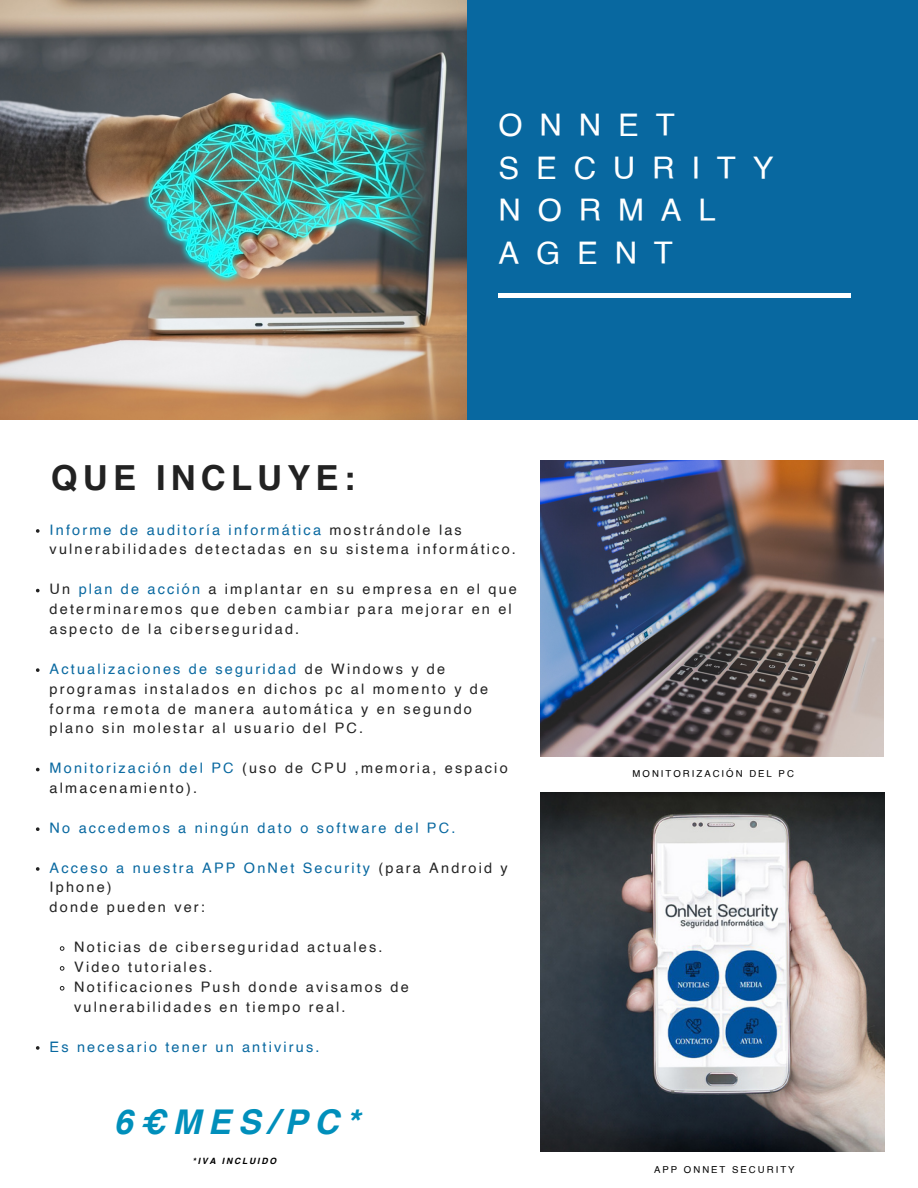
<style>
.page{position:relative;width:918px;height:1188px;background:#fff}
.page>*{position:absolute;margin:0;border:0;box-sizing:border-box;transform-origin:0 0}
.t1{font:700 34.5px "Helvetica";letter-spacing:.15em;color:#222}
.t2{font:italic 700 34.05px "Helvetica";color:#008fbb}
.t3{font:31.2px/42.8px "Helvetica";letter-spacing:.54em;color:#fff}
.t4{font:14.4px/20px "Helvetica";letter-spacing:.15em;color:#222}
.t5{font:14.4px/20px "Helvetica";letter-spacing:.15em;color:#0868a0}
.t6{font:9.6px "Helvetica";letter-spacing:.21em;color:#000}
.t7{font:italic 700 8.7px "Helvetica";letter-spacing:.21em;color:#000}
.s1{color:#0868a0}
.s2{color:#222}
</style>
<div class="page">
<div style="left:463px;top:0;width:455px;height:419px;background:#0868a0"></div>
<img style="left:541px;top:461px;width:343px;height:295px">
<img style="left:541px;top:793px;width:344px;height:359px">
<svg style="left:36px;top:529px;width:4px;height:4px"></svg>
<svg style="left:36px;top:589px;width:4px;height:3px"></svg>
<svg style="left:36px;top:668px;width:4px;height:4px"></svg>
<svg style="left:36px;top:768px;width:4px;height:3px"></svg>
<svg style="left:36px;top:827px;width:4px;height:4px"></svg>
<svg style="left:36px;top:867px;width:4px;height:4px"></svg>
<svg style="left:59px;top:946px;width:6px;height:5px"></svg>
<svg style="left:59px;top:966px;width:6px;height:5px"></svg>
<svg style="left:59px;top:986px;width:6px;height:5px"></svg>
<svg style="left:36px;top:1046px;width:4px;height:4px"></svg>
<hr style="left:499px;top:294px;width:352px;height:3px;background:#fff">
<img style="left:0;top:0;width:467px;height:420px">
<p class="t1" style="left:51px;top:463px;width:306px">QUE INCLUYE:</p>
<p class="t3" style="left:499px;top:106px;width:276px">ONNET<br>SECURITY<br>NORMAL<br>AGENT</p>
<p class="t4" style="left:50px;top:521px;width:468px"><span class="s1">Informe de auditoría informática</span> mostrándole las vulnerabilidades detectadas en su sistema informático.</p>
<p class="t4" style="left:50px;top:580px;width:469px">Un <span class="s1">plan de acción</span> a implantar en su empresa en el que determinaremos que deben cambiar para mejorar en el aspecto de la ciberseguridad.</p>
<p class="t4" style="left:50px;top:660px;width:440px"><span class="s1">Actualizaciones de seguridad</span> de Windows y de programas instalados en dichos pc al momento y de forma remota de manera automática y en segundo plano sin molestar al usuario del PC.</p>
<p class="t4" style="left:50px;top:759px;width:460px"><span class="s1">Monitorización del PC</span> (uso de CPU ,memoria, espacio almacenamiento).</p>
<p class="t5" style="left:50px;top:819px;width:407px">No accedemos a ningún dato o software del PC.</p>
<p class="t5" style="left:50px;top:859px;width:460px">Acceso a nuestra APP OnNet Security <span class="s2">(para Android y<br>Iphone)</span></p>
<p class="t4" style="left:50px;top:898px;width:157px">donde pueden ver:</p>
<p class="t4" style="left:74px;top:938px;width:310px">Noticias de ciberseguridad actuales.</p>
<p class="t4" style="left:74px;top:958px;width:140px">Video tutoriales.</p>
<p class="t4" style="left:74px;top:978px;width:336px">Notificaciones Push donde avisamos de vulnerabilidades en tiempo real.</p>
<p class="t5" style="left:50px;top:1038px;width:271px">Es necesario tener un antivirus.</p>
<p class="t2" style="left:114px;top:1108px;width:247px">6€MES/PC*</p>
<p class="t7" style="left:193px;top:1158px;width:85px">*IVA INCLUIDO</p>
<p class="t6" style="left:633px;top:770px;width:163px">MONITORIZACIÓN DEL PC</p>
<p class="t6" style="left:654px;top:1166px;width:142px">APP ONNET SECURITY</p>
</div>
